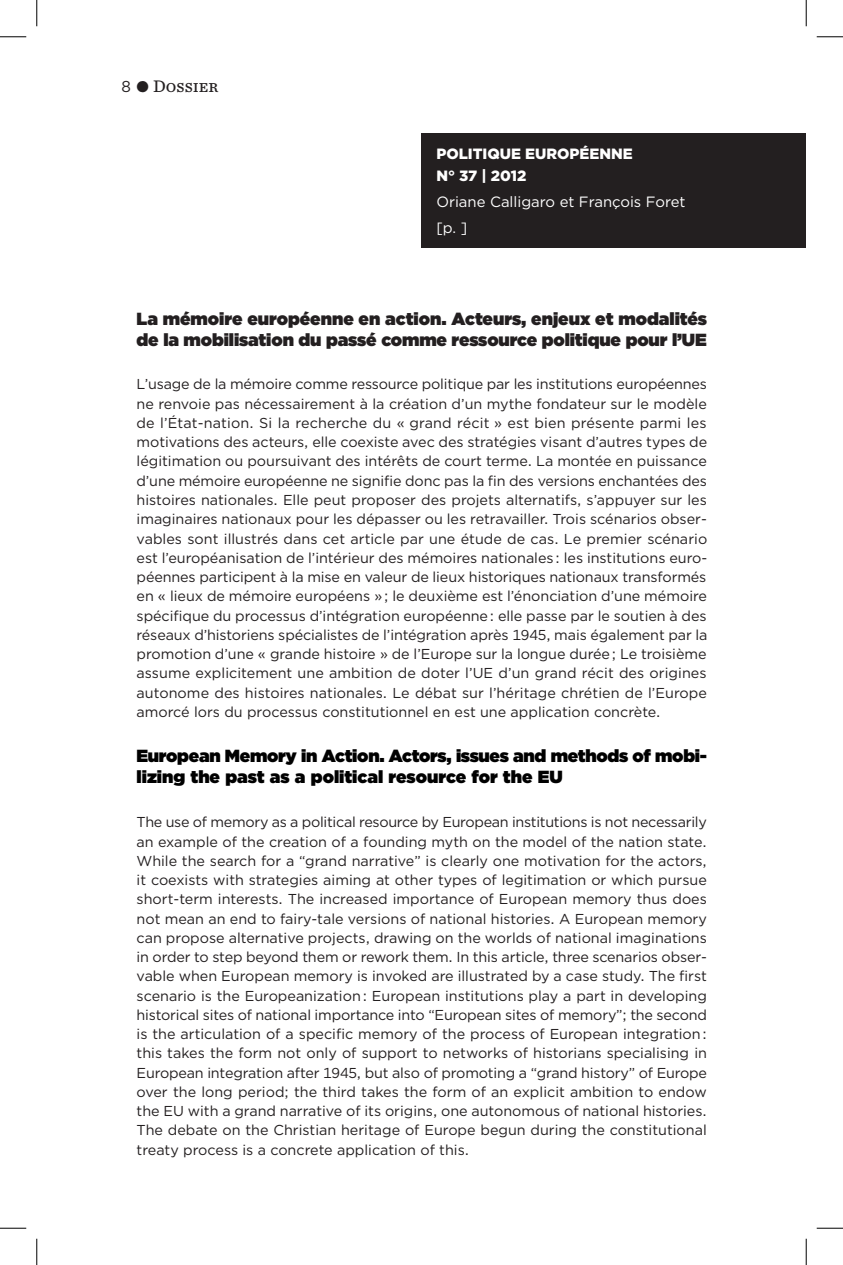
<style>
.page{position:relative;width:843px;height:1265px;background:#fff}
.page>*{position:absolute;margin:0;border:0;box-sizing:border-box;transform-origin:0 0}
.t1{font:900 17.5px/21px "Gotham";letter-spacing:-.005em;color:#231f20}
.t2{font:900 17.5px/21px "Gotham";letter-spacing:-.015em;color:#000}
.t3{font:17.5px "Chronicle Text G3";color:#231f20}
.t4{font:14.88px/25.7px "Gotham";color:#fff}
.t5{font:900 14.88px/22.6px "Gotham";color:#fff}
.t6{font:14.35px/19.2px "Gotham";color:#231f20;text-align:justify}
.s1{font-family:"Gotham";font-size:15.75px}
</style>
<div class="page">
<div style="left:421px;top:133px;width:385px;height:114px;background:#231f20"></div>
<svg style="left:0;top:36px;width:26px;height:1px"></svg>
<svg style="left:816px;top:36px;width:26px;height:1px"></svg>
<svg style="left:0;top:1227px;width:26px;height:1px"></svg>
<svg style="left:816px;top:1227px;width:26px;height:1px"></svg>
<svg style="left:36px;top:0;width:1px;height:26px"></svg>
<svg style="left:36px;top:1238px;width:1px;height:26px"></svg>
<svg style="left:805px;top:0;width:1px;height:26px"></svg>
<svg style="left:805px;top:1238px;width:1px;height:26px"></svg>
<p class="t3" style="left:122px;top:73px;width:98px"><span class="s1">8</span> • Dossier</p>
<p class="t5" style="left:436px;top:142px;width:198px">POLITIQUE EUROPÉENNE<br>N° 37 | 2012</p>
<p class="t4" style="left:436px;top:188px;width:250px">Oriane Calligaro et François Foret [p. ]</p>
<p class="t1" style="left:137px;top:307px;width:572px">La mémoire européenne en action. Acteurs, enjeux et modalités de la mobilisation du passé comme ressource politique pour l’UE</p>
<p class="t6" style="left:136px;top:374px;width:572px">L’usage de la mémoire comme ressource politique par les institutions européennes ne renvoie pas nécessairement à la création d’un mythe fondateur sur le modèle de l’État-nation. Si la recherche du « grand récit » est bien présente parmi les motivations des acteurs, elle coexiste avec des stratégies visant d’autres types de légitimation ou poursuivant des intérêts de court terme. La montée en puissance d’une mémoire européenne ne signifie donc pas la fin des versions enchantées des histoires nationales. Elle peut proposer des projets alternatifs, s’appuyer sur les imaginaires nationaux pour les dépasser ou les retravailler. Trois scénarios obser&shy;vables sont illustrés dans cet article par une étude de cas. Le premier scénario est l’européanisation de l’intérieur des mémoires nationales : les institutions euro&shy;péennes participent à la mise en valeur de lieux historiques nationaux transformés en « lieux de mémoire européens » ; le deuxième est l’énonciation d’une mémoire spécifique du processus d’intégration européenne : elle passe par le soutien à des réseaux d’historiens spécialistes de l’intégration après 1945, mais également par la promotion d’une « grande histoire » de l’Europe sur la longue durée ; Le troisième assume explicitement une ambition de doter l’UE d’un grand récit des origines autonome des histoires nationales. Le débat sur l’héritage chrétien de l’Europe amorcé lors du processus constitutionnel en est une application concrète.</p>
<p class="t2" style="left:137px;top:745px;width:572px">European Memory in Action. Actors, issues and methods of mobi&shy;lizing the past as a political resource for the EU</p>
<p class="t6" style="left:137px;top:812px;width:572px">The use of memory as a political resource by European institutions is not necessarily an example of the creation of a founding myth on the model of the nation state.<br>While the search for a “grand narrative” is clearly one motivation for the actors, it coexists with strategies aiming at other types of legitimation or which pursue short-term interests. The increased importance of European memory thus does not mean an end to fairy-tale versions of national histories. A European memory can propose alternative projects, drawing on the worlds of national imaginations in order to step beyond them or rework them. In this article, three scenarios obser&shy;vable when European memory is invoked are illustrated by a case study. The first scenario is the Europeanization : European institutions play a part in developing historical sites of national importance into “European sites of memory”; the second is the articulation of a specific memory of the process of European integration : this takes the form not only of support to networks of historians specialising in European integration after 1945, but also of promoting a “grand history” of Europe over the long period; the third takes the form of an explicit ambition to endow the EU with a grand narrative of its origins, one autonomous of national histories.<br>The debate on the Christian heritage of Europe begun during the constitutional treaty process is a concrete application of this.</p>
</div>
